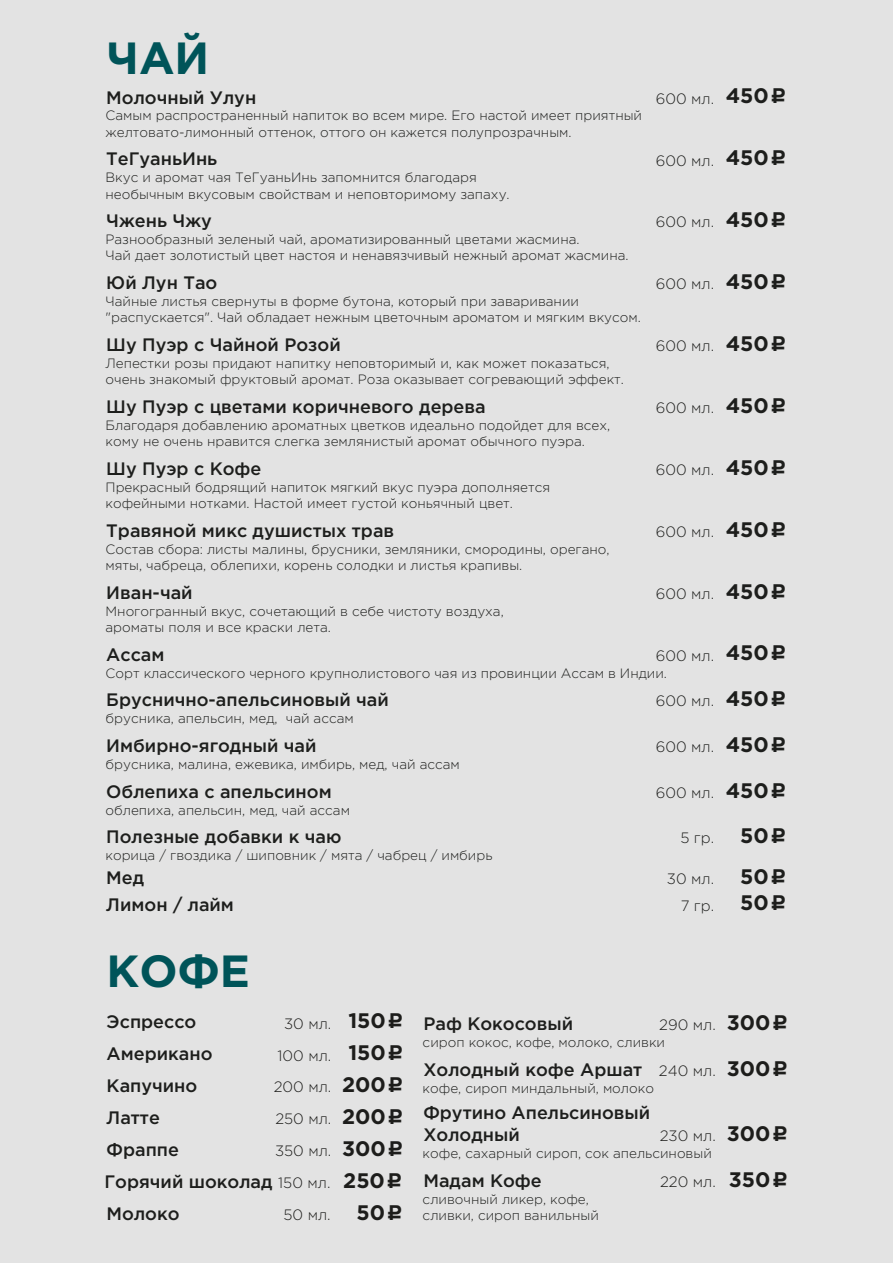
<style>
.page{position:relative;width:893px;height:1263px;background:#e3e3e3}
.page>*{position:absolute;margin:0;border:0;box-sizing:border-box;transform-origin:0 0}
.t1{font:700 45px "Gotham Pro";color:#005459}
.t2{font:500 18px/21.6px "Gotham Pro";color:#1d1e1c}
.t3{font:300 15px "Gotham Pro";color:#1d1e1c}
.t4{font:300 15px "Gotham Pro";color:#1d1d1b}
.t5{font:300 13.5px/16.2px "Gotham Pro";color:#1d1e1c}
.s1{font-weight:700;font-size:21px}
.s2{font-family:"ALS Rubl";font-weight:400;font-size:21px}
.s3{font-weight:300;font-size:15px;color:#1d1d1b}
.s4{font-weight:700;font-size:21px;color:#1d1d1b}
.s5{font-family:"ALS Rubl";font-weight:400;font-size:21px;color:#1d1d1b}
</style>
<div class="page">
<h1 class="t1" style="left:106px;top:32px;width:105px">ЧАЙ</h1>
<h2 class="t2" style="left:106px;top:86px;width:151px">Молочный Улун</h2>
<p class="t5" style="left:106px;top:108px;width:538px">Самым распространенный напиток во всем мире. Его настой имеет приятный желтовато-лимонный оттенок, оттого он кажется полупрозрачным.</p>
<h2 class="t2" style="left:106px;top:148px;width:113px">ТеГуаньИнь</h2>
<p class="t5" style="left:106px;top:170px;width:406px">Вкус и аромат чая ТеГуаньИнь запомнится благодаря необычным вкусовым свойствам и неповторимому запаху.</p>
<h2 class="t2" style="left:106px;top:210px;width:107px">Чжень Чжу</h2>
<p class="t5" style="left:106px;top:231px;width:525px">Разнообразный зеленый чай, ароматизированный цветами жасмина.<br>Чай дает золотистый цвет настоя и ненавязчивый нежный аромат жасмина.</p>
<h2 class="t2" style="left:106px;top:272px;width:113px">Юй Лун Тао</h2>
<p class="t5" style="left:106px;top:293px;width:537px">Чайные листья свернуты в форме бутона, который при заваривании "распускается". Чай обладает нежным цветочным ароматом и мягким вкусом.</p>
<h2 class="t2" style="left:106px;top:333px;width:236px">Шу Пуэр с Чайной Розой</h2>
<p class="t5" style="left:106px;top:355px;width:520px">Лепестки розы придают напитку неповторимый и, как может показаться, очень знакомый фруктовый аромат. Роза оказывает согревающий эффект.</p>
<h2 class="t2" style="left:106px;top:395px;width:381px">Шу Пуэр с цветами коричневого дерева</h2>
<p class="t5" style="left:106px;top:417px;width:506px">Благодаря добавлению ароматных цветков идеально подойдет для всех, кому не очень нравится слегка землянистый аромат обычного пуэра.</p>
<h2 class="t2" style="left:106px;top:457px;width:157px">Шу Пуэр с Кофе</h2>
<p class="t5" style="left:106px;top:479px;width:446px">Прекрасный бодрящий напиток мягкий вкус пуэра дополняется кофейными нотками. Настой имеет густой коньячный цвет.</p>
<h2 class="t2" style="left:106px;top:519px;width:289px">Травяной микс душистых трав</h2>
<p class="t5" style="left:106px;top:541px;width:506px">Состав сбора: листы малины, брусники, земляники, смородины, орегано, мяты, чабреца, облепихи, корень солодки и листья крапивы.</p>
<h2 class="t2" style="left:106px;top:581px;width:88px">Иван-чай</h2>
<p class="t5" style="left:106px;top:603px;width:400px">Многогранный вкус, сочетающий в себе чистоту воздуха, ароматы поля и все краски лета.</p>
<p class="t3" style="left:656px;top:90px;width:132px">600 мл. <span class="s1">450</span><span class="s2">C</span></p>
<p class="t3" style="left:656px;top:152px;width:132px">600 мл. <span class="s1">450</span><span class="s2">C</span></p>
<p class="t3" style="left:656px;top:214px;width:132px">600 мл. <span class="s1">450</span><span class="s2">C</span></p>
<p class="t3" style="left:656px;top:276px;width:132px">600 мл. <span class="s1">450</span><span class="s2">C</span></p>
<p class="t3" style="left:656px;top:338px;width:132px">600 мл. <span class="s1">450</span><span class="s2">C</span></p>
<p class="t3" style="left:656px;top:400px;width:132px">600 мл. <span class="s1">450</span><span class="s2">C</span></p>
<p class="t3" style="left:656px;top:461px;width:132px">600 мл. <span class="s1">450</span><span class="s2">C</span></p>
<p class="t3" style="left:656px;top:523px;width:132px">600 мл. <span class="s1">450</span><span class="s2">C</span></p>
<p class="t3" style="left:656px;top:585px;width:132px">600 мл. <span class="s1">450</span><span class="s2">C</span></p>
<p class="t3" style="left:656px;top:647px;width:132px">600 мл. <span class="s1">450</span><span class="s2">C</span></p>
<h2 class="t2" style="left:106px;top:643px;width:60px">Ассам</h2>
<p class="t5" style="left:106px;top:665px;width:563px">Сорт классического черного крупнолистового чая из провинции Ассам в Индии.</p>
<h2 class="t2" style="left:106px;top:689px;width:284px">Бруснично-апельсиновый чай</h2>
<p class="t5" style="left:106px;top:710px;width:250px">брусника, апельсин, мед, чай ассам</p>
<p class="t3" style="left:656px;top:693px;width:132px">600 мл. <span class="s1">450</span><span class="s2">C</span></p>
<h2 class="t2" style="left:106px;top:734px;width:212px">Имбирно-ягодный чай</h2>
<p class="t5" style="left:106px;top:756px;width:356px">брусника, малина, ежевика, имбирь, мед, чай ассам</p>
<p class="t3" style="left:656px;top:739px;width:132px">600 мл. <span class="s1">450</span><span class="s2">C</span></p>
<h2 class="t2" style="left:106px;top:780px;width:227px">Облепиха с апельсином</h2>
<p class="t5" style="left:106px;top:802px;width:246px">облепиха, апельсин, мед, чай ассам</p>
<p class="t3" style="left:656px;top:784px;width:132px">600 мл. <span class="s1">450</span><span class="s2">C</span></p>
<h2 class="t2" style="left:106px;top:826px;width:237px">Полезные добавки к чаю</h2>
<p class="t5" style="left:106px;top:847px;width:388px">корица / гвоздика / шиповник / мята / чабрец / имбирь</p>
<p class="t3" style="left:680px;top:830px;width:108px">5 гр. <span class="s1">50</span><span class="s2">C</span></p>
<h2 class="t2" style="left:106px;top:866px;width:40px">Мед</h2>
<p class="t3" style="left:667px;top:871px;width:121px">30 мл. <span class="s1">50</span><span class="s2">C</span></p>
<h2 class="t2" style="left:106px;top:893px;width:129px">Лимон / лайм</h2>
<p class="t3" style="left:681px;top:897px;width:108px">7 гр. <span class="s1">50</span><span class="s2">C</span></p>
<h1 class="t1" style="left:107px;top:945px;width:145px">КОФЕ</h1>
<h2 class="t2" style="left:107px;top:1011px;width:91px">Эспрессо</h2>
<p class="t4" style="left:284px;top:1015px;width:121px">30 мл. <span class="s1">150</span><span class="s2">C</span></p>
<h2 class="t2" style="left:107px;top:1043px;width:107px">Американо</h2>
<p class="t4" style="left:278px;top:1047px;width:128px">100 мл. <span class="s1">150</span><span class="s2">C</span></p>
<h2 class="t2" style="left:107px;top:1075px;width:92px">Капучино</h2>
<p class="t4" style="left:274px;top:1079px;width:132px">200 мл. <span class="s1">200</span><span class="s2">C</span></p>
<h2 class="t2" style="left:107px;top:1107px;width:55px">Латте</h2>
<p class="t4" style="left:275px;top:1111px;width:130px">250 мл. <span class="s1">200</span><span class="s2">C</span></p>
<h2 class="t2" style="left:107px;top:1139px;width:74px">Фраппе</h2>
<p class="t4" style="left:275px;top:1143px;width:130px">350 мл. <span class="s1">300</span><span class="s2">C</span></p>
<h2 class="t2" style="left:105px;top:1170px;width:300px">Горячий шоколад <span class="s3">150 мл.</span> <span class="s4">250</span><span class="s5">C</span></h2>
<h2 class="t2" style="left:107px;top:1203px;width:74px">Молоко</h2>
<p class="t4" style="left:283px;top:1207px;width:121px">50 мл. <span class="s1">50</span><span class="s2">C</span></p>
<p class="t4" style="left:659px;top:1016px;width:131px">290 мл. <span class="s1">300</span><span class="s2">C</span></p>
<h2 class="t2" style="left:423px;top:1012px;width:151px">Раф Кокосовый</h2>
<p class="t5" style="left:423px;top:1034px;width:244px">сироп кокос, кофе, молоко, сливки</p>
<p class="t4" style="left:659px;top:1062px;width:131px">240 мл. <span class="s1">300</span><span class="s2">C</span></p>
<h2 class="t2" style="left:423px;top:1058px;width:220px">Холодный кофе Аршат</h2>
<p class="t5" style="left:423px;top:1080px;width:233px">кофе, сироп миндальный, молоко</p>
<h2 class="t2" style="left:423px;top:1102px;width:228px">Фрутино Апельсиновый<br>Холодный</h2>
<p class="t5" style="left:423px;top:1145px;width:291px">кофе, сахарный сироп, сок апельсиновый</p>
<p class="t4" style="left:660px;top:1127px;width:130px">230 мл. <span class="s1">300</span><span class="s2">C</span></p>
<h2 class="t2" style="left:423px;top:1169px;width:120px">Мадам Кофе</h2>
<p class="t5" style="left:423px;top:1191px;width:178px">сливочный ликер, кофе, сливки, сироп ванильный</p>
<p class="t4" style="left:660px;top:1174px;width:130px">220 мл. <span class="s1">350</span><span class="s2">C</span></p>
</div>
